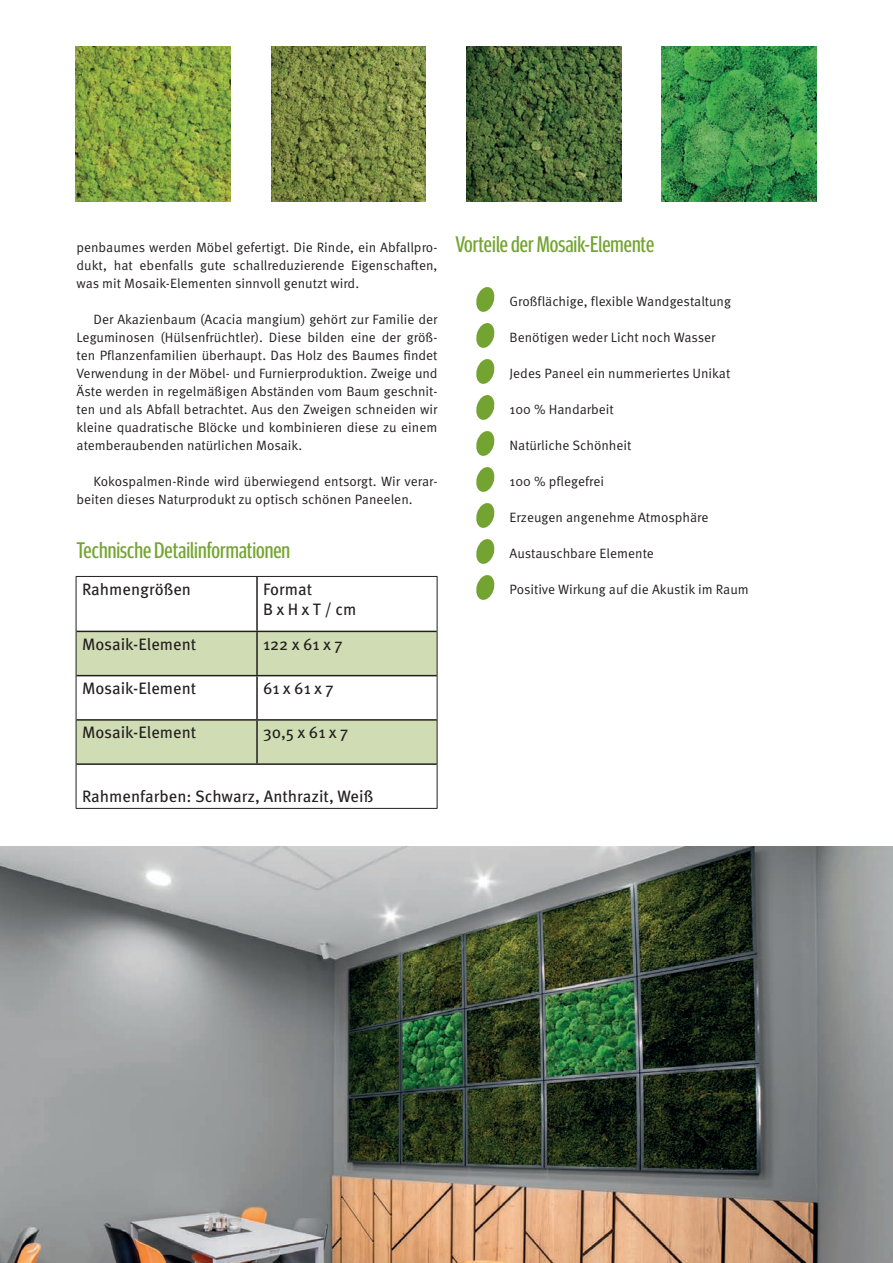
<style>
.page{position:relative;width:893px;height:1263px;background:#fff}
.page>*{position:absolute;margin:0;border:0;box-sizing:border-box;transform-origin:0 0}
.Subhead{font:22.5px "Meta Headline Pro Comp";color:#73a432}
.t1{font:16.5px "Meta Pro";color:#231f20}
.Fließtext{font:13.5px/18px "Meta Pro Norm";color:#231f20;text-align:justify}
</style>
<div class="page">
<img style="left:0;top:846px;width:893px;height:417px">
<img style="left:76px;top:47px;width:154px;height:155px">
<svg style="left:476px;top:287px;width:19px;height:25px"></svg>
<svg style="left:476px;top:323px;width:19px;height:25px"></svg>
<svg style="left:476px;top:359px;width:19px;height:25px"></svg>
<svg style="left:476px;top:395px;width:19px;height:25px"></svg>
<svg style="left:476px;top:431px;width:19px;height:25px"></svg>
<svg style="left:476px;top:467px;width:19px;height:25px"></svg>
<svg style="left:476px;top:503px;width:19px;height:25px"></svg>
<svg style="left:476px;top:539px;width:19px;height:25px"></svg>
<svg style="left:476px;top:575px;width:19px;height:25px"></svg>
<img style="left:662px;top:47px;width:154px;height:154px">
<img style="left:271px;top:47px;width:155px;height:155px">
<img style="left:466px;top:47px;width:155px;height:155px">
<svg style="left:77px;top:632px;width:360px;height:131px;fill:#d0ddb4"></svg>
<hr style="left:76px;top:576px;width:181px;height:1px;background:#231f20">
<hr style="left:76px;top:577px;width:1px;height:54px;background:#231f20">
<hr style="left:257px;top:576px;width:180px;height:1px;background:#231f20">
<hr style="left:437px;top:577px;width:1px;height:54px;background:#231f20">
<hr style="left:76px;top:631px;width:1px;height:45px;background:#231f20">
<hr style="left:437px;top:631px;width:1px;height:45px;background:#231f20">
<hr style="left:76px;top:676px;width:1px;height:44px;background:#231f20">
<hr style="left:437px;top:676px;width:1px;height:44px;background:#231f20">
<hr style="left:76px;top:720px;width:1px;height:44px;background:#231f20">
<hr style="left:437px;top:720px;width:1px;height:44px;background:#231f20">
<hr style="left:76px;top:764px;width:1px;height:44px;background:#231f20">
<hr style="left:437px;top:764px;width:1px;height:44px;background:#231f20">
<hr style="left:76px;top:808px;width:181px;height:1px;background:#231f20">
<hr style="left:257px;top:808px;width:180px;height:1px;background:#231f20">
<hr style="left:256px;top:577px;width:2px;height:54px;background:#231f20">
<hr style="left:76px;top:631px;width:181px;height:1px;background:#231f20">
<hr style="left:257px;top:631px;width:180px;height:1px;background:#231f20">
<hr style="left:256px;top:632px;width:2px;height:43px;background:#231f20">
<hr style="left:76px;top:675px;width:181px;height:1px;background:#231f20">
<hr style="left:257px;top:675px;width:180px;height:1px;background:#231f20">
<hr style="left:256px;top:676px;width:2px;height:43px;background:#231f20">
<hr style="left:76px;top:719px;width:181px;height:2px;background:#231f20">
<hr style="left:257px;top:719px;width:180px;height:2px;background:#231f20">
<hr style="left:256px;top:721px;width:2px;height:42px;background:#231f20">
<hr style="left:76px;top:763px;width:181px;height:2px;background:#231f20">
<hr style="left:257px;top:763px;width:180px;height:2px;background:#231f20">
<p class="Fließtext" style="left:77px;top:237px;width:362px">penbaumes werden Möbel gefertigt. Die Rinde, ein Abfallpro&shy;dukt, hat ebenfalls gute schallreduzierende Eigenschaften, was mit Mosaik-Elementen sinnvoll genutzt wird.</p>
<p class="Fließtext" style="left:77px;top:309px;width:363px;text-indent:17px">Der Akazienbaum (Acacia mangium) gehört zur Familie der Leguminosen (Hülsenfrüchtler). Diese bilden eine der größ&shy;ten Pflanzenfamilien überhaupt. Das Holz des Baumes findet Verwendung in der Möbel- und Furnierproduktion. Zweige und Äste werden in regelmäßigen Abständen vom Baum geschnit&shy;ten und als Abfall betrachtet. Aus den Zweigen schneiden wir kleine quadratische Blöcke und kombinieren diese zu einem atemberaubenden natürlichen Mosaik.</p>
<p class="Fließtext" style="left:77px;top:471px;width:362px;text-indent:17px">Kokospalmen-Rinde wird überwiegend entsorgt. Wir verar&shy;beiten dieses Naturprodukt zu optisch schönen Paneelen.</p>
<p class="Subhead" style="left:77px;top:534px;width:215px">Technische Detailinformationen</p>
<p class="t1" style="left:82px;top:576px;width:110px">Rahmengrößen</p>
<p class="t1" style="left:263px;top:576px;width:51px">Format</p>
<p class="t1" style="left:263px;top:596px;width:95px">B x H x T / cm</p>
<p class="t1" style="left:82px;top:631px;width:116px">Mosaik-Element</p>
<p class="t1" style="left:263px;top:631px;width:81px">122 x 61 x 7</p>
<p class="t1" style="left:82px;top:676px;width:116px">Mosaik-Element</p>
<p class="t1" style="left:263px;top:676px;width:72px">61 x 61 x 7</p>
<p class="t1" style="left:82px;top:720px;width:116px">Mosaik-Element</p>
<p class="t1" style="left:263px;top:720px;width:87px">30,5 x 61 x 7</p>
<p class="Subhead" style="left:455px;top:228px;width:200px">Vorteile der Mosaik-Elemente</p>
<p class="Fließtext" style="left:509px;top:291px;width:223px">Großflächige, flexible Wandgestaltung</p>
<p class="Fließtext" style="left:509px;top:327px;width:208px">Benötigen weder Licht noch Wasser</p>
<p class="Fließtext" style="left:509px;top:363px;width:222px">Jedes Paneel ein nummeriertes Unikat</p>
<p class="Fließtext" style="left:509px;top:399px;width:106px">100 % Handarbeit</p>
<p class="Fließtext" style="left:509px;top:435px;width:124px">Natürliche Schönheit</p>
<p class="Fließtext" style="left:509px;top:471px;width:96px">100 % pflegefrei</p>
<p class="Fließtext" style="left:509px;top:507px;width:200px">Erzeugen angenehme Atmosphäre</p>
<p class="Fließtext" style="left:509px;top:543px;width:146px">Austauschbare Elemente</p>
<p class="Fließtext" style="left:509px;top:579px;width:241px">Positive Wirkung auf die Akustik im Raum</p>
<p class="t1" style="left:82px;top:784px;width:293px">Rahmenfarben: Schwarz, Anthrazit, Weiß</p>
</div>
